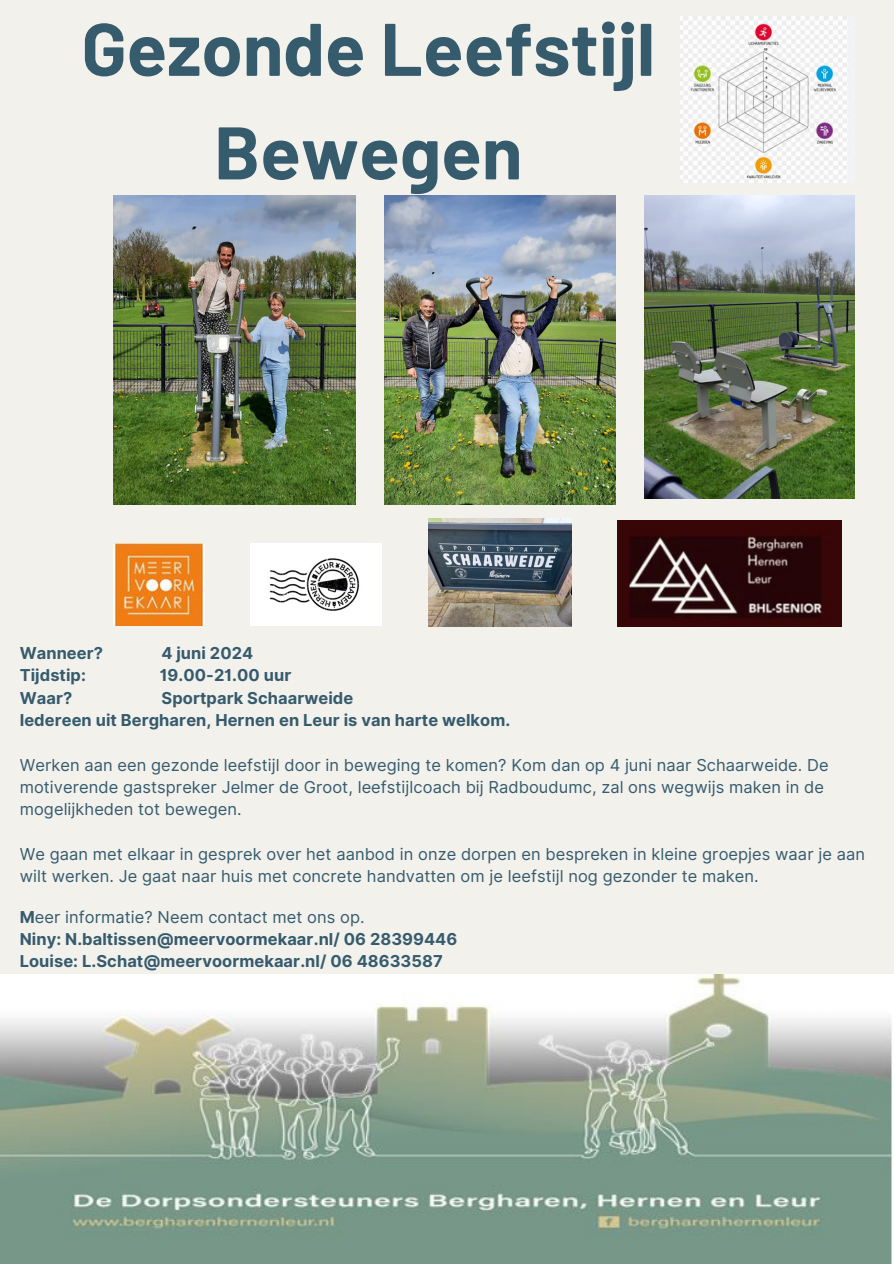
<style>
.page{position:relative;width:894px;height:1264px;background:#fff}
.page>*{position:absolute;margin:0;border:0;box-sizing:border-box;transform-origin:0 0}
.t1{font:700 74.25px/103.5px "Barlow";color:#365b6d;text-align:center}
.t2{font:16.5px/22.2px "Inter";letter-spacing:.005em;color:#365b6d}
.t3{font:700 16.5px/22.2px "Inter";letter-spacing:.005em;color:#365b6d}
.s1{font-weight:700}
</style>
<div class="page">
<div style="left:0;top:0;width:893px;height:1263px;background:#f2f1ec"></div>
<img style="left:0;top:974px;width:893px;height:289px">
<img style="left:113px;top:196px;width:242px;height:308px">
<img style="left:113px;top:544px;width:91px;height:82px">
<img style="left:680px;top:17px;width:169px;height:165px">
<img style="left:250px;top:544px;width:131px;height:82px">
<img style="left:428px;top:518px;width:143px;height:108px">
<img style="left:617px;top:520px;width:224px;height:106px">
<img style="left:384px;top:196px;width:231px;height:308px">
<img style="left:644px;top:196px;width:210px;height:302px">
<p class="t1" style="left:81px;top:-6px;width:575px">Gezonde Leefstijl<br>Bewegen</p>
<h2 class="t3" style="left:20px;top:642px;width:85px">Wanneer?</h2>
<h2 class="t3" style="left:161px;top:642px;width:93px">4 juni 2024</h2>
<h2 class="t3" style="left:20px;top:664px;width:68px">Tijdstip:</h2>
<h2 class="t3" style="left:160px;top:664px;width:133px">19.00-21.00 uur</h2>
<h2 class="t3" style="left:20px;top:686px;width:54px">Waar?</h2>
<h2 class="t3" style="left:20px;top:686px;width:492px;text-indent:142px">Sportpark Schaarweide<br>Iedereen uit Bergharen, Hernen en Leur is van harte welkom.</h2>
<p class="t2" style="left:20px;top:753px;width:810px">Werken aan een gezonde leefstijl door in beweging te komen? Kom dan op 4 juni naar Schaarweide. De motiverende gastspreker Jelmer de Groot, leefstijlcoach bij Radboudumc, zal ons wegwijs maken in de mogelijkheden tot bewegen.</p>
<p class="t2" style="left:20px;top:842px;width:846px">We gaan met elkaar in gesprek over het aanbod in onze dorpen en bespreken in kleine groepjes waar je aan wilt werken. Je gaat naar huis met concrete handvatten om je leefstijl nog gezonder te maken.</p>
<p class="t2" style="left:20px;top:905px;width:346px"><span class="s1">M</span>eer informatie? Neem contact met ons op.</p>
<p class="t3" style="left:20px;top:927px;width:439px">Niny: N.baltissen@meervoormekaar.nl/ 06 28399446</p>
<p class="t3" style="left:20px;top:949px;width:424px">Louise: L.Schat@meervoormekaar.nl/ 06 48633587</p>
</div>
